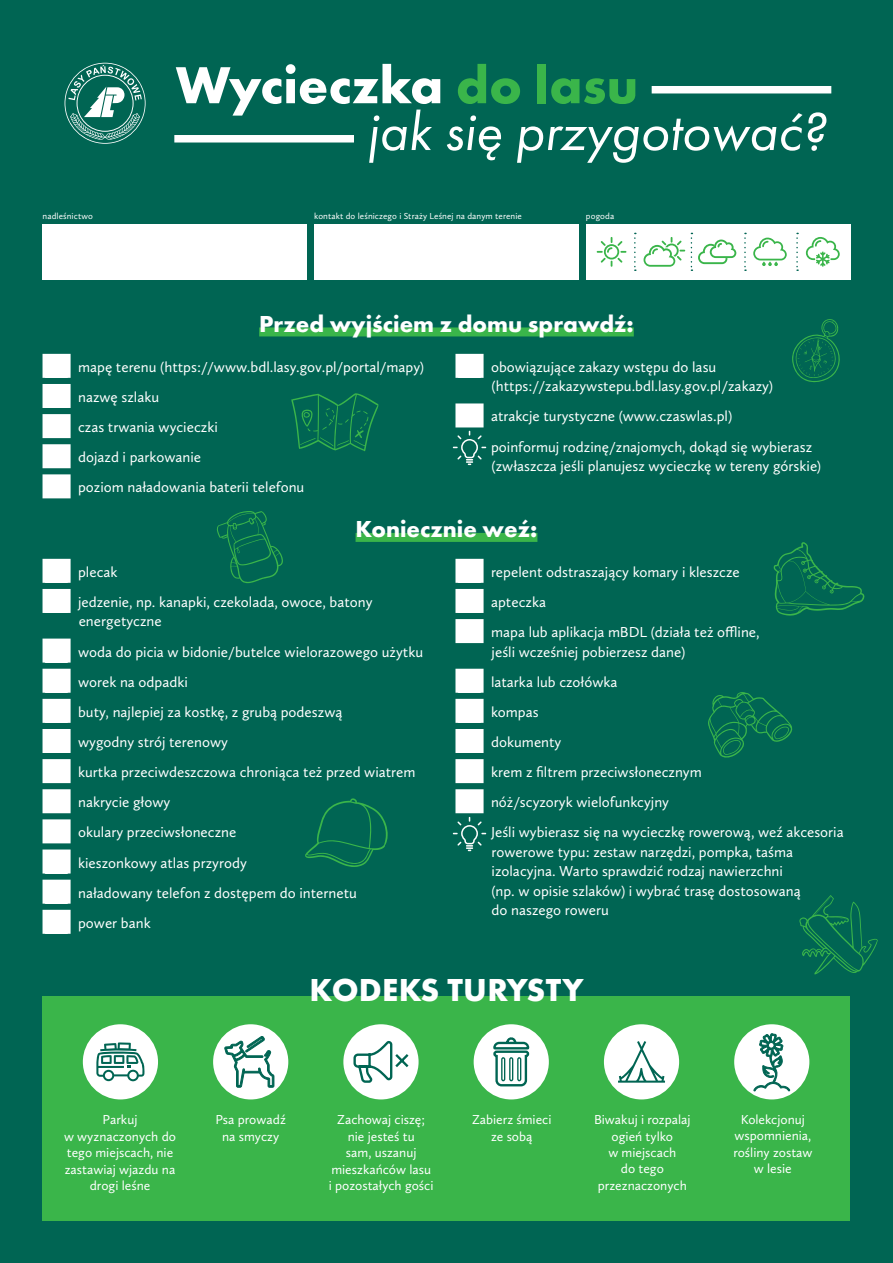
<style>
.page{position:relative;width:893px;height:1263px;background:#006553}
.page>*{position:absolute;margin:0;border:0;box-sizing:border-box;transform-origin:0 0}
.t1{font:italic 55.5px "Futura PT";color:#fff}
.t2{font:700 54px "Futura PT";color:#fff}
.t3{font:700 33px "Futura PT";letter-spacing:.01em;color:#fff}
.t4{font:700 24px "Futura PT";color:#fff}
.t5{font:15px/19.5px "Calluna Sans";color:#fff}
.t6{font:13.5px/16.5px "Calluna Sans";color:#fff;text-align:center}
.t7{font:9px "Calluna Sans";letter-spacing:.01em;color:#fff}
.s1{color:#3ab54a}
</style>
<div class="page">
<div style="left:43px;top:224px;width:264px;height:56px;background:#fff"></div>
<div style="left:314px;top:224px;width:265px;height:56px;background:#fff"></div>
<div style="left:586px;top:224px;width:264px;height:56px;background:#fff"></div>
<div style="left:43px;top:996px;width:807px;height:224px;background:#3ab54a"></div>
<svg style="left:217px;top:511px;width:66px;height:72px"></svg>
<svg style="left:773px;top:542px;width:92px;height:74px"></svg>
<svg style="left:291px;top:393px;width:87px;height:58px"></svg>
<svg style="left:799px;top:895px;width:79px;height:79px"></svg>
<svg style="left:305px;top:798px;width:83px;height:69px"></svg>
<svg style="left:708px;top:692px;width:84px;height:66px"></svg>
<svg style="left:792px;top:319px;width:48px;height:64px"></svg>
<div style="left:43px;top:354px;width:28px;height:24px;background:#fff"></div>
<div style="left:43px;top:384px;width:28px;height:24px;background:#fff"></div>
<div style="left:43px;top:414px;width:28px;height:24px;background:#fff"></div>
<div style="left:43px;top:444px;width:28px;height:24px;background:#fff"></div>
<div style="left:43px;top:474px;width:28px;height:24px;background:#fff"></div>
<div style="left:455px;top:354px;width:29px;height:24px;background:#fff"></div>
<div style="left:455px;top:403px;width:29px;height:24px;background:#fff"></div>
<svg style="left:65px;top:63px;width:81px;height:81px"></svg>
<div style="left:43px;top:559px;width:28px;height:24px;background:#fff"></div>
<div style="left:43px;top:589px;width:28px;height:24px;background:#fff"></div>
<div style="left:43px;top:639px;width:28px;height:24px;background:#fff"></div>
<div style="left:43px;top:669px;width:28px;height:24px;background:#fff"></div>
<div style="left:43px;top:699px;width:28px;height:24px;background:#fff"></div>
<div style="left:43px;top:729px;width:28px;height:24px;background:#fff"></div>
<div style="left:43px;top:759px;width:28px;height:24px;background:#fff"></div>
<div style="left:43px;top:789px;width:28px;height:24px;background:#fff"></div>
<div style="left:43px;top:819px;width:28px;height:24px;background:#fff"></div>
<div style="left:43px;top:849px;width:28px;height:24px;background:#fff"></div>
<div style="left:43px;top:880px;width:28px;height:24px;background:#fff"></div>
<div style="left:43px;top:910px;width:28px;height:24px;background:#fff"></div>
<div style="left:455px;top:559px;width:29px;height:24px;background:#fff"></div>
<div style="left:455px;top:589px;width:29px;height:24px;background:#fff"></div>
<div style="left:455px;top:619px;width:29px;height:24px;background:#fff"></div>
<div style="left:455px;top:669px;width:29px;height:24px;background:#fff"></div>
<div style="left:455px;top:699px;width:29px;height:24px;background:#fff"></div>
<div style="left:455px;top:729px;width:29px;height:24px;background:#fff"></div>
<div style="left:455px;top:759px;width:29px;height:24px;background:#fff"></div>
<div style="left:455px;top:789px;width:29px;height:24px;background:#fff"></div>
<div style="left:356px;top:533px;width:181px;height:9px;background:#3ab54a"></div>
<div style="left:259px;top:327px;width:375px;height:9px;background:#3ab54a"></div>
<div style="left:652px;top:86px;width:179px;height:7px;background:#fff"></div>
<div style="left:174px;top:135px;width:180px;height:8px;background:#fff"></div>
<svg style="left:453px;top:431px;width:33px;height:34px"></svg>
<svg style="left:453px;top:817px;width:33px;height:34px"></svg>
<div style="left:734px;top:1024px;width:75px;height:75px;background:#fff;border-radius:50%"></div>
<div style="left:343px;top:1024px;width:76px;height:75px;background:#fff;border-radius:50%"></div>
<div style="left:474px;top:1024px;width:75px;height:75px;background:#fff;border-radius:50%"></div>
<div style="left:604px;top:1024px;width:75px;height:75px;background:#fff;border-radius:50%"></div>
<div style="left:83px;top:1024px;width:75px;height:75px;background:#fff;border-radius:50%"></div>
<div style="left:213px;top:1024px;width:75px;height:75px;background:#fff;border-radius:50%"></div>
<svg style="left:806px;top:237px;width:34px;height:30px"></svg>
<svg style="left:698px;top:240px;width:38px;height:24px"></svg>
<svg style="left:753px;top:238px;width:34px;height:28px"></svg>
<svg style="left:643px;top:237px;width:42px;height:30px"></svg>
<svg style="left:597px;top:237px;width:29px;height:30px"></svg>
<svg style="left:634px;top:233px;width:2px;height:38px"></svg>
<svg style="left:691px;top:233px;width:1px;height:38px"></svg>
<svg style="left:744px;top:233px;width:2px;height:38px"></svg>
<svg style="left:796px;top:233px;width:2px;height:38px"></svg>
<svg style="left:353px;top:1041px;width:56px;height:42px"></svg>
<svg style="left:493px;top:1037px;width:37px;height:50px"></svg>
<svg style="left:618px;top:1041px;width:47px;height:42px"></svg>
<svg style="left:96px;top:1042px;width:49px;height:39px"></svg>
<svg style="left:224px;top:1036px;width:50px;height:52px"></svg>
<svg style="left:753px;top:1033px;width:37px;height:58px"></svg>
<h2 class="t2" style="left:176px;top:50px;width:464px">Wycieczka <span class="s1">do lasu</span></h2>
<h1 class="t1" style="left:367px;top:99px;width:461px">jak się przygotować?</h1>
<p class="t7" style="left:43px;top:210px;width:52px">nadleśnictwo</p>
<p class="t7" style="left:314px;top:210px;width:209px">kontakt do leśniczego i Straży Leśnej na danym terenie</p>
<p class="t7" style="left:586px;top:210px;width:30px">pogoda</p>
<h3 class="t4" style="left:259px;top:308px;width:376px">Przed wyjściem z domu sprawdź:</h3>
<p class="t5" style="left:43px;top:357px;width:383px">◻ mapę terenu (https://www.bdl.lasy.gov.pl/portal/mapy)</p>
<p class="t5" style="left:43px;top:387px;width:118px">◻ nazwę szlaku</p>
<p class="t5" style="left:43px;top:417px;width:177px">◻ czas trwania wycieczki</p>
<p class="t5" style="left:43px;top:447px;width:160px">◻ dojazd i parkowanie</p>
<p class="t5" style="left:43px;top:477px;width:263px">◻ poziom naładowania baterii telefonu</p>
<p class="t5" style="left:492px;top:357px;width:283px;text-indent:-36px">◻ obowiązujące zakazy wstępu do lasu (https://zakazywstepu.bdl.lasy.gov.pl/zakazy)</p>
<p class="t5" style="left:491px;top:401px;width:323px;line-height:30.2px;text-indent:-36px">◻ atrakcje turystyczne (www.czaswlas.pl)<br>poinformuj rodzinę/znajomych, dokąd się wybierasz</p>
<p class="t5" style="left:492px;top:456px;width:331px">(zwłaszcza jeśli planujesz wycieczkę w tereny górskie)</p>
<h3 class="t4" style="left:356px;top:514px;width:183px">Koniecznie weź:</h3>
<p class="t5" style="left:43px;top:562px;width:77px">◻ plecak</p>
<p class="t5" style="left:79px;top:592px;width:295px;text-indent:-36px">◻ jedzenie, np. kanapki, czekolada, owoce, batony energetyczne</p>
<p class="t5" style="left:43px;top:642px;width:382px">◻ woda do picia w bidonie/butelce wielorazowego użytku</p>
<p class="t5" style="left:43px;top:672px;width:147px">◻ worek na odpadki</p>
<p class="t5" style="left:43px;top:702px;width:301px">◻ buty, najlepiej za kostkę, z grubą podeszwą</p>
<p class="t5" style="left:43px;top:732px;width:187px">◻ wygodny strój terenowy</p>
<p class="t5" style="left:43px;top:762px;width:374px">◻ kurtka przeciwdeszczowa chroniąca też przed wiatrem</p>
<p class="t5" style="left:43px;top:792px;width:129px">◻ nakrycie głowy</p>
<p class="t5" style="left:43px;top:822px;width:195px">◻ okulary przeciwsłoneczne</p>
<p class="t5" style="left:43px;top:852px;width:206px">◻ kieszonkowy atlas przyrody</p>
<p class="t5" style="left:43px;top:883px;width:316px">◻ naładowany telefon z dostępem do internetu</p>
<p class="t5" style="left:43px;top:913px;width:110px">◻ power bank</p>
<p class="t5" style="left:455px;top:562px;width:286px">◻ repelent odstraszający komary i kleszcze</p>
<p class="t5" style="left:455px;top:592px;width:92px">◻ apteczka</p>
<p class="t5" style="left:492px;top:622px;width:270px;text-indent:-36px">◻ mapa lub aplikacja mBDL (działa też offline, jeśli wcześniej pobierzesz dane)</p>
<p class="t5" style="left:455px;top:672px;width:164px">◻ latarka lub czołówka</p>
<p class="t5" style="left:455px;top:702px;width:85px">◻ kompas</p>
<p class="t5" style="left:455px;top:732px;width:107px">◻ dokumenty</p>
<p class="t5" style="left:455px;top:762px;width:248px">◻ krem z filtrem przeciwsłonecznym</p>
<p class="t5" style="left:491px;top:787px;width:354px;line-height:30.2px;text-indent:-36px">◻ nóż/scyzoryk wielofunkcyjny<br>Jeśli wybierasz się na wycieczkę rowerową, weź akcesoria</p>
<p class="t5" style="left:492px;top:842px;width:311px">rowerowe typu: zestaw narzędzi, pompka, taśma izolacyjna. Warto sprawdzić rodzaj nawierzchni (np. w opisie szlaków) i wybrać trasę dostosowaną do naszego roweru</p>
<h3 class="t3" style="left:309px;top:969px;width:275px">KODEKS TURYSTY</h3>
<p class="t6" style="left:64px;top:1111px;width:113px">Parkuj<br>w wyznaczonych do tego miejscach, nie zastawiaj wjazdu na drogi leśne</p>
<p class="t6" style="left:215px;top:1111px;width:72px">Psa prowadź na smyczy</p>
<p class="t6" style="left:329px;top:1111px;width:106px">Zachowaj ciszę; nie jesteś tu<br>sam, uszanuj mieszkańców lasu i pozostałych gości</p>
<p class="t6" style="left:472px;top:1111px;width:81px">Zabierz śmieci ze sobą</p>
<p class="t6" style="left:594px;top:1111px;width:98px">Biwakuj i rozpalaj ogień tylko<br>w miejscach<br>do tego przeznaczonych</p>
<p class="t6" style="left:733px;top:1111px;width:81px">Kolekcjonuj wspomnienia, rośliny zostaw w lesie</p>
</div>
